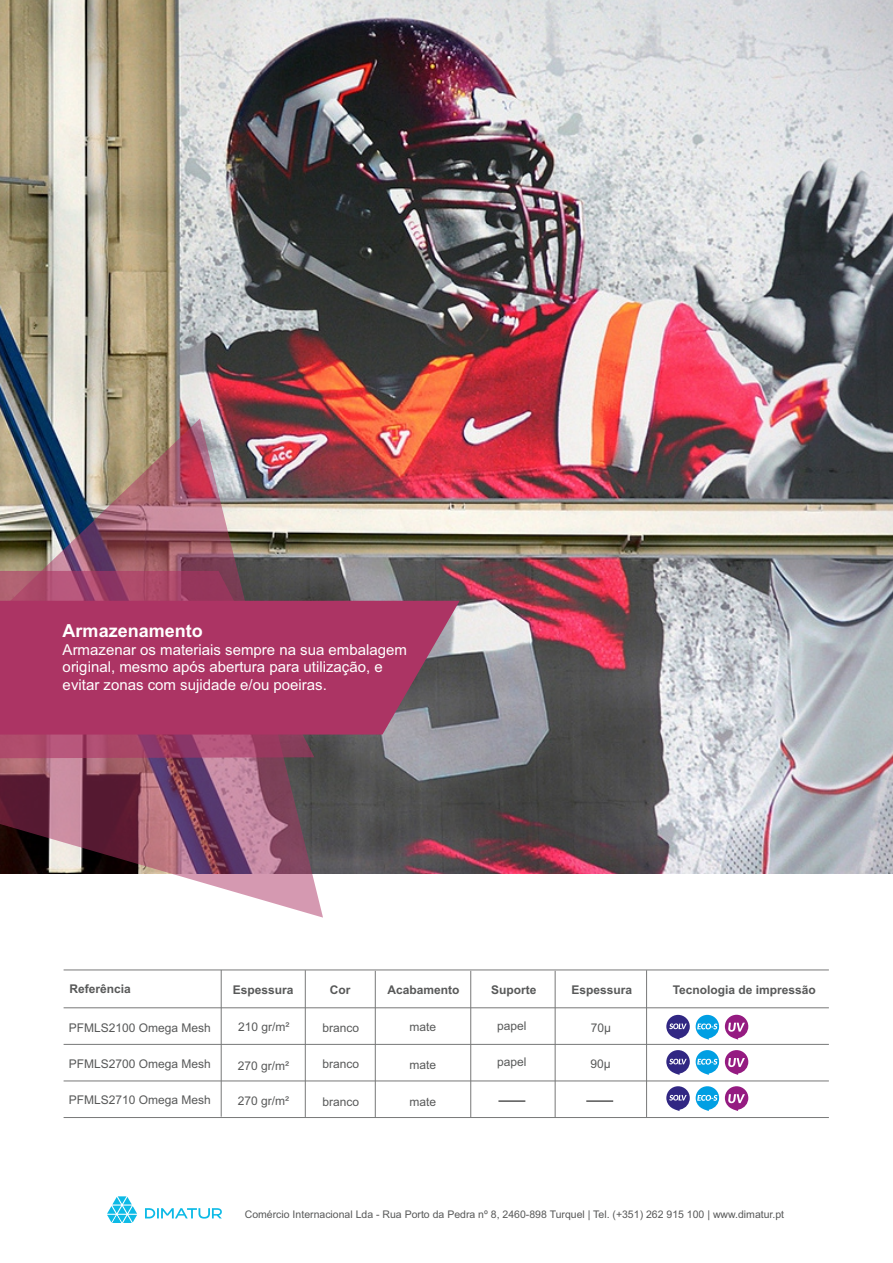
<style>
.page{position:relative;width:893px;height:1263px;background:#fff}
.page>*{position:absolute;margin:0;border:0;box-sizing:border-box;transform-origin:0 0}
.t1{font:700 18px "Arial";color:#fff}
.t2{font:15px/17.2px "Arial";color:#fff}
.t3{font:12px "Arial";color:#585959}
.t4{font:700 12px "Arial";color:#585959}
.t5{font:10.5px "Arial";color:#585959}
</style>
<div class="page">
<img style="left:0;top:0;width:893px;height:873px">
<svg style="left:725px;top:1015px;width:23px;height:25px"></svg>
<hr style="left:64px;top:1044px;width:765px;height:1px;background:#777878">
<hr style="left:221px;top:970px;width:1px;height:147px;background:#777878">
<hr style="left:305px;top:970px;width:1px;height:147px;background:#777878">
<hr style="left:64px;top:1007px;width:765px;height:1px;background:#777878">
<hr style="left:64px;top:969px;width:765px;height:1px;background:#777878">
<hr style="left:64px;top:1080px;width:765px;height:1px;background:#777878">
<hr style="left:375px;top:971px;width:1px;height:146px;background:#777878">
<svg style="left:145px;top:1208px;width:77px;height:10px"></svg>
<svg style="left:107px;top:1196px;width:30px;height:27px"></svg>
<hr style="left:646px;top:970px;width:1px;height:147px;background:#777878">
<svg style="left:666px;top:1015px;width:24px;height:25px"></svg>
<svg style="left:696px;top:1015px;width:23px;height:25px"></svg>
<svg style="left:666px;top:1050px;width:24px;height:25px"></svg>
<svg style="left:696px;top:1050px;width:23px;height:25px"></svg>
<svg style="left:725px;top:1050px;width:23px;height:25px"></svg>
<hr style="left:64px;top:1117px;width:765px;height:1px;background:#777878">
<hr style="left:470px;top:971px;width:1px;height:146px;background:#777878">
<hr style="left:555px;top:971px;width:1px;height:146px;background:#777878">
<svg style="left:498px;top:1101px;width:27px;height:1px"></svg>
<svg style="left:586px;top:1101px;width:27px;height:1px"></svg>
<svg style="left:666px;top:1086px;width:24px;height:25px"></svg>
<svg style="left:696px;top:1086px;width:23px;height:25px"></svg>
<svg style="left:725px;top:1086px;width:23px;height:25px"></svg>
<img style="left:0;top:418px;width:323px;height:499px">
<svg style="left:0;top:601px;width:460px;height:133px;background:#a73965"></svg>
<h1 class="t1" style="left:63px;top:624px;width:142px">Armazenamento</h1>
<p class="t2" style="left:63px;top:643px;width:346px">Armazenar os materiais sempre na sua embalagem original, mesmo após abertura para utilização, e evitar zonas com sujidade e/ou poeiras.</p>
<p class="t4" style="left:69px;top:984px;width:63px">Referência</p>
<p class="t3" style="left:69px;top:1023px;width:144px">PFMLS2100 Omega Mesh</p>
<p class="t3" style="left:69px;top:1059px;width:144px">PFMLS2700 Omega Mesh</p>
<p class="t3" style="left:69px;top:1095px;width:144px">PFMLS2710 Omega Mesh</p>
<p class="t4" style="left:330px;top:985px;width:22px">Cor</p>
<p class="t4" style="left:387px;top:985px;width:74px">Acabamento</p>
<p class="t4" style="left:673px;top:985px;width:145px">Tecnologia de impressão</p>
<p class="t4" style="left:491px;top:985px;width:47px">Suporte</p>
<p class="t4" style="left:571px;top:985px;width:62px">Espessura</p>
<p class="t4" style="left:233px;top:985px;width:62px">Espessura</p>
<p class="t3" style="left:238px;top:1023px;width:53px">210 gr/m²</p>
<p class="t3" style="left:497px;top:1022px;width:31px">papel</p>
<p class="t3" style="left:497px;top:1057px;width:31px">papel</p>
<p class="t3" style="left:322px;top:1023px;width:38px">branco</p>
<p class="t3" style="left:409px;top:1023px;width:28px">mate</p>
<p class="t3" style="left:591px;top:1024px;width:22px">70µ</p>
<p class="t3" style="left:590px;top:1059px;width:22px">90µ</p>
<p class="t3" style="left:238px;top:1061px;width:53px">270 gr/m²</p>
<p class="t3" style="left:322px;top:1059px;width:38px">branco</p>
<p class="t3" style="left:409px;top:1060px;width:28px">mate</p>
<p class="t3" style="left:409px;top:1097px;width:28px">mate</p>
<p class="t3" style="left:238px;top:1096px;width:53px">270 gr/m²</p>
<p class="t3" style="left:322px;top:1098px;width:38px">branco</p>
<p class="t5" style="left:245px;top:1210px;width:541px">Comércio Internacional Lda - Rua Porto da Pedra nº 8, 2460-898 Turquel | Tel. (+351) 262 915 100 | www.dimatur.pt</p>
</div>
